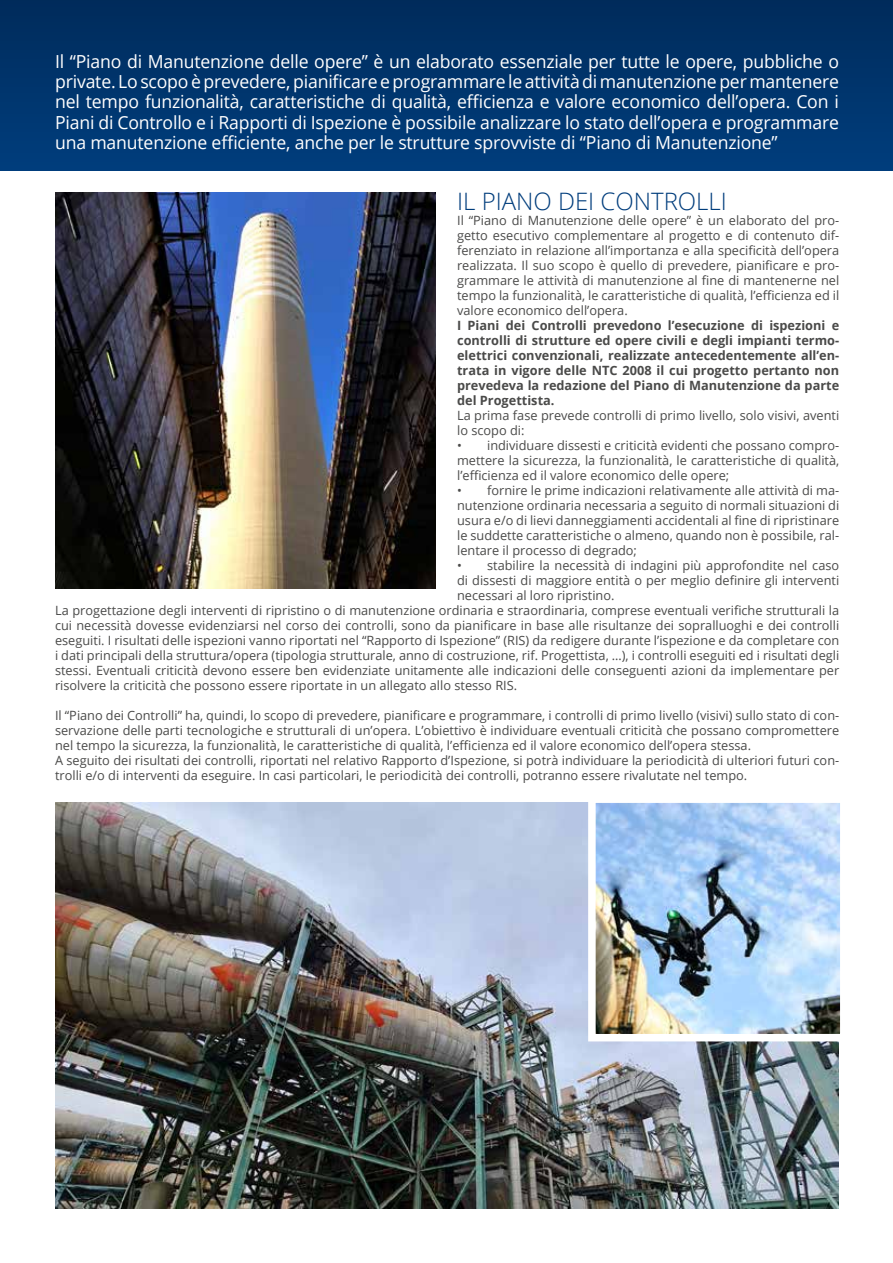
<style>
.page{position:relative;width:893px;height:1263px;background:#fff}
.page>*{position:absolute;margin:0;border:0;box-sizing:border-box;transform-origin:0 0}
.t1{font:300 24px "Open Sans";color:#003d7c}
.t2{font:18px/20.2px "Open Sans";letter-spacing:-.01em;color:#fff;text-align:justify}
.t3{font:12.75px/15px "Open Sans";color:#4a4a49;text-align:justify}
.t4{font:700 12.75px/15px "Open Sans";color:#4a4a49;text-align:justify}
</style>
<div class="page">
<img style="left:55px;top:193px;width:381px;height:395px">
<img style="left:55px;top:803px;width:784px;height:406px">
<img style="left:584px;top:802px;width:257px;height:243px">
<div style="left:0;top:0;width:893px;height:170px;background:linear-gradient(to bottom,#002b5b,#003d7d)"></div>
<p class="t2" style="left:55px;top:51px;width:785px">Il “Piano di Manutenzione delle opere” è un elaborato essenziale per tutte le opere, pubbliche o private. Lo scopo è prevedere, pianificare e programmare le attività di manutenzione per mantenere nel tempo funzionalità, caratteristiche di qualità, efficienza e valore economico dell’opera. Con i Piani di Controllo e i Rapporti di Ispezione è possibile analizzare lo stato dell’opera e programmare una manutenzione efficiente, anche per le strutture sprovviste di “Piano di Manutenzione”</p>
<h1 class="t1" style="left:457px;top:185px;width:271px">IL PIANO DEI CONTROLLI</h1>
<p class="t3" style="left:457px;top:212px;width:384px">Il “Piano di Manutenzione delle opere” è un elaborato del pro&shy;getto esecutivo complementare al progetto e di contenuto dif&shy;ferenziato in relazione all’importanza e alla specificità dell’opera realizzata. Il suo scopo è quello di prevedere, pianificare e pro&shy;grammare le attività di manutenzione al fine di mantenerne nel tempo la funzionalità, le caratteristiche di qualità, l’efficienza ed il valore economico dell’opera.</p>
<p class="t4" style="left:457px;top:317px;width:384px">I Piani dei Controlli prevedono l’esecuzione di ispezioni e controlli di strutture ed opere civili e degli impianti termo&shy;elettrici convenzionali, realizzate antecedentemente all’en&shy;trata in vigore delle NTC 2008 il cui progetto pertanto non prevedeva la redazione del Piano di Manutenzione da parte del Progettista.</p>
<p class="t3" style="left:457px;top:407px;width:384px">La prima fase prevede controlli di primo livello, solo visivi, aventi lo scopo di:</p>
<p class="t3" style="left:457px;top:437px;width:384px">• individuare dissesti e criticità evidenti che possano compro&shy;mettere la sicurezza, la funzionalità, le caratteristiche di qualità, l’efficienza ed il valore economico delle opere;</p>
<p class="t3" style="left:457px;top:482px;width:384px">• fornire le prime indicazioni relativamente alle attività di ma&shy;nutenzione ordinaria necessaria a seguito di normali situazioni di usura e/o di lievi danneggiamenti accidentali al fine di ripristinare le suddette caratteristiche o almeno, quando non è possibile, ral&shy;lentare il processo di degrado;</p>
<p class="t3" style="left:457px;top:557px;width:384px">• stabilire la necessità di indagini più approfondite nel caso</p>
<p class="t3" style="left:457px;top:572px;width:384px">di dissesti di maggiore entità o per meglio definire gli interventi</p>
<p class="t3" style="left:457px;top:587px;width:159px">necessari al loro ripristino.</p>
<p class="t3" style="left:55px;top:602px;width:786px">La progettazione degli interventi di ripristino o di manutenzione ordinaria e straordinaria, comprese eventuali verifiche strutturali la</p>
<p class="t3" style="left:55px;top:617px;width:786px">cui necessità dovesse evidenziarsi nel corso dei controlli, sono da pianificare in base alle risultanze dei sopralluoghi e dei controlli</p>
<p class="t3" style="left:55px;top:632px;width:786px">eseguiti. I risultati delle ispezioni vanno riportati nel “Rapporto di Ispezione” (RIS) da redigere durante l’ispezione e da completare con</p>
<p class="t3" style="left:55px;top:647px;width:786px">i dati principali della struttura/opera (tipologia strutturale, anno di costruzione, rif. Progettista, …), i controlli eseguiti ed i risultati degli</p>
<p class="t3" style="left:55px;top:662px;width:786px">stessi. Eventuali criticità devono essere ben evidenziate unitamente alle indicazioni delle conseguenti azioni da implementare per</p>
<p class="t3" style="left:55px;top:677px;width:464px">risolvere la criticità che possono essere riportate in un allegato allo stesso RIS.</p>
<p class="t3" style="left:55px;top:707px;width:786px;text-align:left">Il “Piano dei Controlli” ha, quindi, lo scopo di prevedere, pianificare e programmare, i controlli di primo livello (visivi) sullo stato di con&shy;servazione delle parti tecnologiche e strutturali di un’opera. L’obiettivo è individuare eventuali criticità che possano compromettere nel tempo la sicurezza, la funzionalità, le caratteristiche di qualità, l’efficienza ed il valore economico dell’opera stessa.<br>A seguito dei risultati dei controlli, riportati nel relativo Rapporto d’Ispezione, si potrà individuare la periodicità di ulteriori futuri con&shy;trolli e/o di interventi da eseguire. In casi particolari, le periodicità dei controlli, potranno essere rivalutate nel tempo.</p>
</div>
